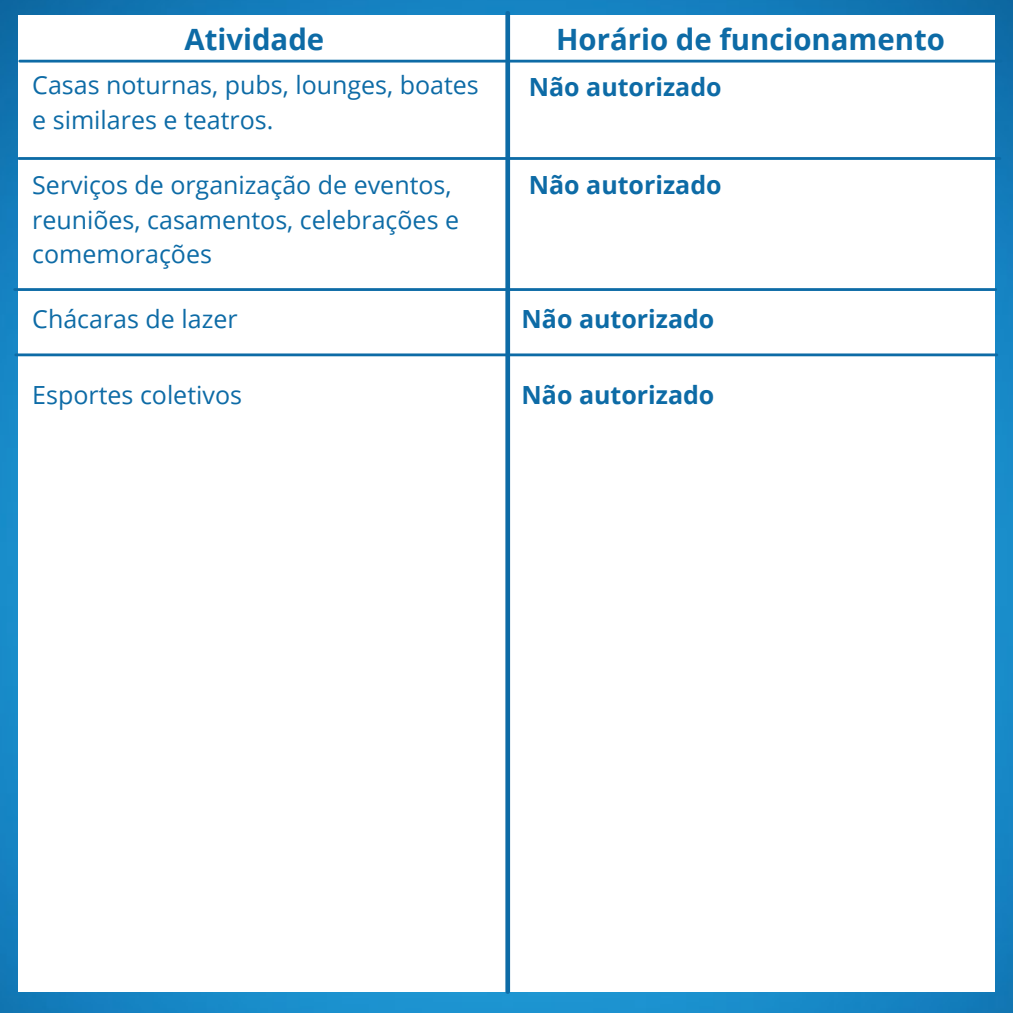
<style>
.page{position:relative;width:1013px;height:1013px;background:#fff}
.page>*{position:absolute;margin:0;border:0;box-sizing:border-box;transform-origin:0 0}
.t1{font:700 29.38px "Open Sans";color:#0d6ba6}
.t2{font:25px/34.8px "Open Sans";color:#0d6ba6}
.t3{font:700 25px "Open Sans";color:#0d6ba6}
</style>
<div class="page">
<img style="left:0;top:0;width:1012px;height:1012px">
<div style="left:18px;top:15px;width:976px;height:976px;background:#fff"></div>
<div style="left:505px;top:13px;width:5px;height:978px;background:#0d6ba6"></div>
<hr style="left:20px;top:60px;width:980px;height:3px;background:#0d6ba6">
<hr style="left:15px;top:288px;width:980px;height:3px;background:#0d6ba6">
<hr style="left:19px;top:157px;width:980px;height:3px;background:#0d6ba6">
<hr style="left:16px;top:353px;width:980px;height:3px;background:#0d6ba6">
<p class="t1" style="left:184px;top:19px;width:141px">Atividade</p>
<p class="t1" style="left:556px;top:19px;width:390px">Horário de funcionamento</p>
<p class="t2" style="left:32px;top:67px;width:448px">Casas noturnas, pubs, lounges, boates e similares e teatros.</p>
<p class="t3" style="left:529px;top:70px;width:194px">Não autorizado</p>
<p class="t2" style="left:32px;top:167px;width:428px">Serviços de organização de eventos, reuniões, casamentos, celebrações e comemorações</p>
<p class="t3" style="left:529px;top:167px;width:194px">Não autorizado</p>
<p class="t2" style="left:32px;top:301px;width:207px">Chácaras de lazer</p>
<p class="t3" style="left:521px;top:301px;width:194px">Não autorizado</p>
<p class="t2" style="left:32px;top:376px;width:211px">Esportes coletivos</p>
<p class="t3" style="left:521px;top:377px;width:194px">Não autorizado</p>
</div>
